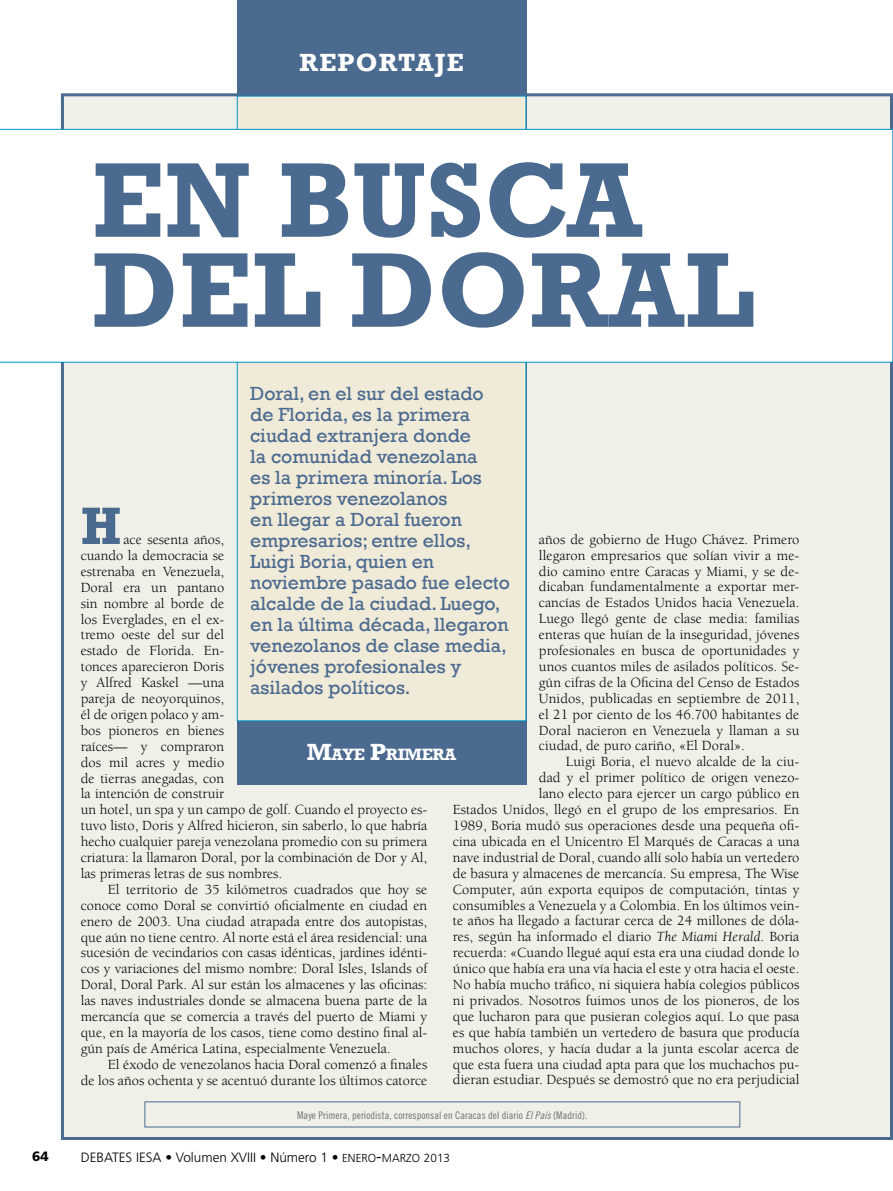
<style>
.page{position:relative;width:893px;height:1191px;background:#fff}
.page>*{position:absolute;margin:0;border:0;box-sizing:border-box;transform-origin:0 0}
.t1{font:700 108px/90px "Rockwell";letter-spacing:.005em;color:#4b6a8f}
.t2{font:700 53.4px "Rockwell";color:#4b6a8f}
.t3{font:700 25.5px "Rockwell";letter-spacing:.05em;color:#fff}
.t4{font:19.5px/21px "Rockwell";color:#4b6a8f}
.t5{font:700 16.8px "Rockwell";letter-spacing:-.02em;color:#fff}
.t6{font:14.4px/15.9px "Berkeley";letter-spacing:.005em;color:#000;text-align:justify}
.t7{font:300 13.5px "Frutiger";color:#000}
.t8{font:900 13.5px "Frutiger";color:#000}
.t9{font:10.5px "Trade Gothic Cond Eighteen";letter-spacing:.005em;color:#6d6e71}
.s1{font-style:italic}
.s2{font-size:24px}
.s3{font-family:"Trade Gothic Cond Eighteen Obl"}
.s4{font-size:11.55px}
.s5{font-size:16.5px}
.s6{font-size:11.7px}
</style>
<div class="page">
<div style="left:61px;top:93px;width:832px;height:1047px;background:#f0f0e9;border:3px solid #4b6a8f"></div>
<div style="left:237px;top:0;width:289px;height:784px;background:#4b6a8f"></div>
<div style="left:237px;top:96px;width:289px;height:625px;background:#f0ead8"></div>
<div style="left:0;top:129px;width:893px;height:233px;background:#fff"></div>
<div style="left:145px;top:1101px;width:595px;height:26px;border:1px solid #4b6a8f"></div>
<h3 class="t3" style="left:299px;top:47px;width:166px">REPORTAJE</h3>
<h1 class="t1" style="left:92px;top:156px;width:552px">EN BUSCA<br>DEL DORA</h1>
<h1 class="t1" style="left:685px;top:246px;width:71px">L</h1>
<p class="t4" style="left:250px;top:383px;width:261px">Doral, en el sur del estado de Florida, es la primera ciudad extranjera donde<br>la comunidad venezolana<br>es la primera minoría. Los primeros venezolanos<br>en llegar a Doral fueron empresarios; entre ellos,<br>Luigi Boria, quien en noviembre pasado fue electo alcalde de la ciudad. Luego, en la última década, llegaron venezolanos de clase media, jóvenes profesionales y asilados políticos.</p>
<h2 class="t2" style="left:81px;top:493px;width:42px">H</h2>
<p class="t6" style="left:539px;top:531px;width:262px">años de gobierno de Hugo Chávez. Primero llegaron empresarios que solían vivir a me&shy;dio camino entre Caracas y Miami, y se de&shy;dicaban fundamentalmente a exportar mer&shy;cancías de Estados Unidos hacia Venezuela.<br>Luego llegó gente de clase media: familias enteras que huían de la inseguridad, jóvenes profesionales en busca de oportunidades y unos cuantos miles de asilados políticos. Se&shy;gún cifras de la Oficina del Censo de Estados Unidos, publicadas en septiembre de 2011, el 21 por ciento de los 46.700 habitantes de Doral nacieron en Venezuela y llaman a su ciudad, de puro cariño, «El Doral».</p>
<p class="t6" style="left:453px;top:754px;width:348px;text-align:right">Luigi Boria, el nuevo alcalde de la ciu-<br>dad y el primer político de origen venezo-<br>lano electo para ejercer un cargo público en<br>Estados Unidos, llegó en el grupo de los empresarios. En 1989, Boria mudó sus operaciones desde una pequeña ofi&shy;cina ubicada en el Unicentro El Marqués de Caracas a una nave industrial de Doral, cuando allí solo había un vertedero de basura y almacenes de mercancía. Su empresa, The Wise Computer, aún exporta equipos de computación, tintas y consumibles a Venezuela y a Colombia. En los últimos vein&shy;te años ha llegado a facturar cerca de 24 millones de dóla&shy;res, según ha informado el diario <span class="s1">The Miami Herald</span>. Boria recuerda: «Cuando llegué aquí esta era una ciudad donde lo único que había era una vía hacia el este y otra hacia el oeste.<br>No había mucho tráfico, ni siquiera había colegios públicos ni privados. Nosotros fuimos unos de los pioneros, de los que lucharon para que pusieran colegios aquí. Lo que pasa es que había también un vertedero de basura que producía muchos olores, y hacía dudar a la junta escolar acerca de que esta fuera una ciudad apta para que los muchachos pu&shy;dieran estudiar. Después se demostró que no era perjudicial</p>
<p class="t6" style="left:81px;top:532px;width:348px;text-align:left;text-indent:43px">ace sesenta años,<br>cuando la democracia se<br>estrenaba en Venezuela,<br>Doral era un pantano<br>sin nombre al borde de<br>los Everglades, en el ex-<br>tremo oeste del sur del<br>estado de Florida. En-<br>tonces aparecieron Doris<br>y Alfred Kaskel —una<br>pareja de neoyorquinos,<br>él de origen polaco y am-<br>bos pioneros en bienes<br>raíces— y compraron<br>dos mil acres y medio<br>de tierras anegadas, con<br>la intención de construir<br>un hotel, un spa y un campo de golf. Cuando el proyecto es&shy;tuvo listo, Doris y Alfred hicieron, sin saberlo, lo que habría hecho cualquier pareja venezolana promedio con su primera criatura: la llamaron Doral, por la combinación de Dor y Al, las primeras letras de sus nombres.</p>
<p class="t6" style="left:81px;top:881px;width:348px;text-indent:27px">El territorio de 35 kilómetros cuadrados que hoy se conoce como Doral se convirtió oficialmente en ciudad en enero de 2003. Una ciudad atrapada entre dos autopistas, que aún no tiene centro. Al norte está el área residencial: una sucesión de vecindarios con casas idénticas, jardines idénti&shy;cos y variaciones del mismo nombre: Doral Isles, Islands of Doral, Doral Park. Al sur están los almacenes y las oficinas: las naves industriales donde se almacena buena parte de la mercancía que se comercia a través del puerto de Miami y que, en la mayoría de los casos, tiene como destino final al&shy;gún país de América Latina, especialmente Venezuela.</p>
<p class="t6" style="left:81px;top:1056px;width:348px;text-align:right">El éxodo de venezolanos hacia Doral comenzó a finales<br>de los años ochenta y se acentuó durante los últimos catorce</p>
<p class="t5" style="left:307px;top:744px;width:151px"><span class="s2">M</span>AYE <span class="s2">P</span>RIMERA</p>
<p class="t9" style="left:297px;top:1108px;width:292px">Maye Primera, periodista, corresponsal en Caracas del diario <span class="s3">El País</span> (Madrid).</p>
<p class="t8" style="left:32px;top:1148px;width:18px">64</p>
<p class="t7" style="left:81px;top:1150px;width:371px">DEBATES IESA • Volumen XVIII • Número 1 • <span class="s4">ENERO</span><span class="s5">-</span><span class="s4">MARZO</span> <span class="s6">2013</span></p>
</div>
